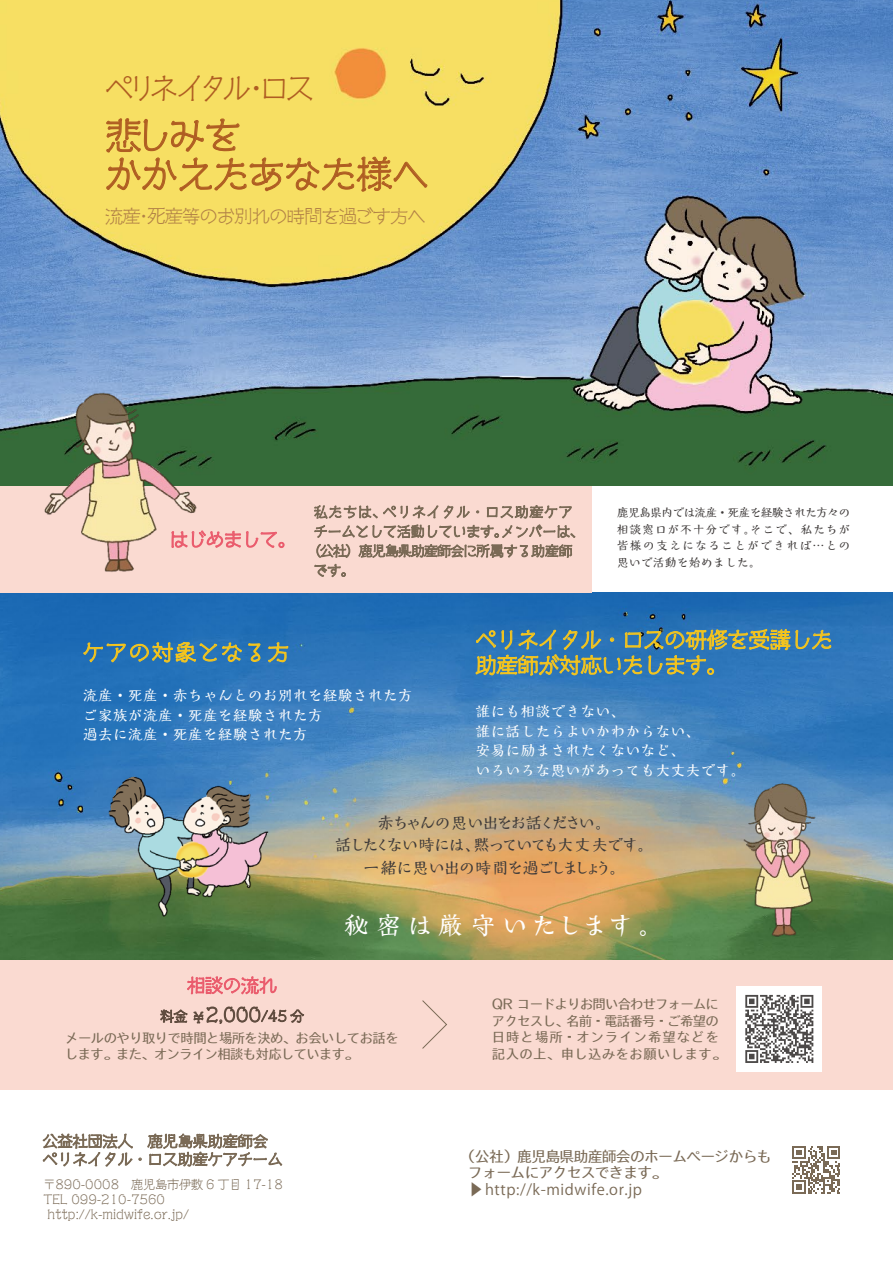
<style>
.page{position:relative;width:893px;height:1263px;background:#fff}
.page>*{position:absolute;margin:0;border:0;box-sizing:border-box;transform-origin:0 0}
.t1{font:300 36px/39px "Cinema Letter Std";color:#af5d22}
.t2{font:300 28.5px "Cinema Letter Std";letter-spacing:-.18em;color:#af5d22}
.t3{font:25.5px "Moaria Std";letter-spacing:.21em;color:#fff}
.t4{font:300 21px/25.5px "Cinema Letter Std";color:#f5c51d}
.t5{font:300 21px "Cinema Letter Std";letter-spacing:.1em;color:#f5c51d}
.t6{font:300 18px "Cinema Letter Std";letter-spacing:-.03em;color:#b28247}
.t7{font:300 18px "Cinema Letter Std";color:#ea5c6d}
.t8{font:16.5px/22.5px "Moaria Std";letter-spacing:-.095em;color:#3e3a39;text-align:center}
.t9{font:15px/19.5px "Moaria Std";color:#fff}
.t10{font:15px/16.5px "TB Go Std L C6";letter-spacing:-.06em;color:#7a6a56}
.t11{font:15px "Koz Go Pr 6 N";letter-spacing:.04em;color:#7a6a56}
.t12{font:13.5px/16.5px "TB Go Std L C6";letter-spacing:-.05em;color:#7a6a56}
.t13{font:300 13.5px "Cinema Letter Std";color:#604c3f}
.t14{font:300 13.5px "Cinema Letter Std";color:#7a6a56}
.t15{font:12px/16.5px "Moaria Std";letter-spacing:.055em;color:#3e3a39;text-align:justify}
.t16{font:300 12px "Cinema Letter Std";color:#7a6a56}
.s1{font-size:18px}
</style>
<div class="page">
<img style="left:0;top:592px;width:893px;height:368px">
<img style="left:715px;top:771px;width:134px;height:175px">
<img style="left:0;top:0;width:893px;height:486px">
<svg style="left:106px;top:110px;width:321px;height:82px"></svg>
<svg style="left:43px;top:1133px;width:90px;height:33px"></svg>
<svg style="left:139px;top:1133px;width:143px;height:34px"></svg>
<div style="left:0;top:486px;width:591px;height:106px;background:#fadad1"></div>
<div style="left:0;top:960px;width:893px;height:129px;background:#fadad1"></div>
<img style="left:27px;top:381px;width:181px;height:191px">
<svg style="left:171px;top:520px;width:113px;height:28px"></svg>
<svg style="left:314px;top:505px;width:261px;height:53px"></svg>
<svg style="left:314px;top:564px;width:32px;height:13px"></svg>
<svg style="left:83px;top:642px;width:159px;height:21px"></svg>
<svg style="left:248px;top:643px;width:12px;height:19px"></svg>
<svg style="left:268px;top:642px;width:20px;height:20px"></svg>
<svg style="left:476px;top:615px;width:355px;height:75px"></svg>
<svg style="left:160px;top:976px;width:144px;height:48px"></svg>
<div style="left:737px;top:986px;width:85px;height:85px;background:#fff"></div>
<svg style="left:745px;top:995px;width:68px;height:68px"></svg>
<img style="left:90px;top:752px;width:197px;height:179px">
<svg style="left:792px;top:1146px;width:48px;height:48px"></svg>
<svg style="left:422px;top:1000px;width:25px;height:49px"></svg>
<h2 class="t2" style="left:105px;top:67px;width:211px">ペリネイタル・ロス</h2>
<h1 class="t1" style="left:105px;top:112px;width:325px">悲しみを<br>かかえたあなた様へ</h1>
<h3 class="t6" style="left:105px;top:203px;width:322px">流産・死産等のお別れの時間を過ごす方へ</h3>
<h3 class="t7" style="left:170px;top:526px;width:127px">はじめまして。</h3>
<h3 class="t5" style="left:83px;top:636px;width:207px">ケアの対象となる方</h3>
<p class="t14" style="left:314px;top:560px;width:42px">です。</p>
<p class="t9" style="left:83px;top:685px;width:331px">流産・死産・赤ちゃんとのお別れを経験された方ご家族が流産・死産を経験された方<br>過去に流産・死産を経験された方</p>
<p class="t15" style="left:617px;top:504px;width:235px">鹿児島県内では流産・死産を経験された方々の相談窓口が不十分です。そこで、私たちが皆様の支えになることができれば…との思いで活動を始めました。</p>
<h3 class="t4" style="left:476px;top:625px;width:359px">ペリネイタル・ロスの研修を受講した助産師が対応いたします。</h3>
<p class="t9" style="left:476px;top:701px;width:271px">誰にも相談できない、<br>誰に話したらよいかわからない、<br>安易に励まされたくないなど、<br>いろいろな思いがあっても大丈夫です。</p>
<p class="t8" style="left:335px;top:810px;width:320px">赤ちゃんの思い出をお話ください。<br>話したくない時には、黙っていても大丈夫です。一緒に思い出の時間を過ごしましょう。</p>
<h3 class="t3" style="left:344px;top:907px;width:321px">秘密は厳守いたします。</h3>
<p class="t13" style="left:160px;top:1006px;width:145px">料金 ￥<span class="s1">2,000</span>/45 分</p>
<p class="t12" style="left:492px;top:996px;width:235px">QR コードよりお問い合わせフォームにアクセスし、名前・電話番号・ご希望の日時と場所・オンライン希望などを記入の上、申し込みをお願いします。</p>
<p class="t12" style="left:65px;top:1029px;width:335px">メールのやり取りで時間と場所を決め、お会いしてお話をします。また、オンライン相談も対応しています。</p>
<p class="t16" style="left:44px;top:1175px;width:241px">〒890-0008　鹿児島市伊敷 6 丁目 17-18</p>
<p class="t16" style="left:44px;top:1190px;width:135px">TEL 099-210-7560　</p>
<p class="t16" style="left:48px;top:1205px;width:143px">http://k-midwife.or.jp/</p>
<p class="t10" style="left:468px;top:1147px;width:305px;text-indent:-8px">（公社）鹿児島県助産師会のホームページからもフォームにアクセスできます。</p>
<p class="t11" style="left:468px;top:1180px;width:175px">▶ http://k-midwife.or.jp</p>
</div>
